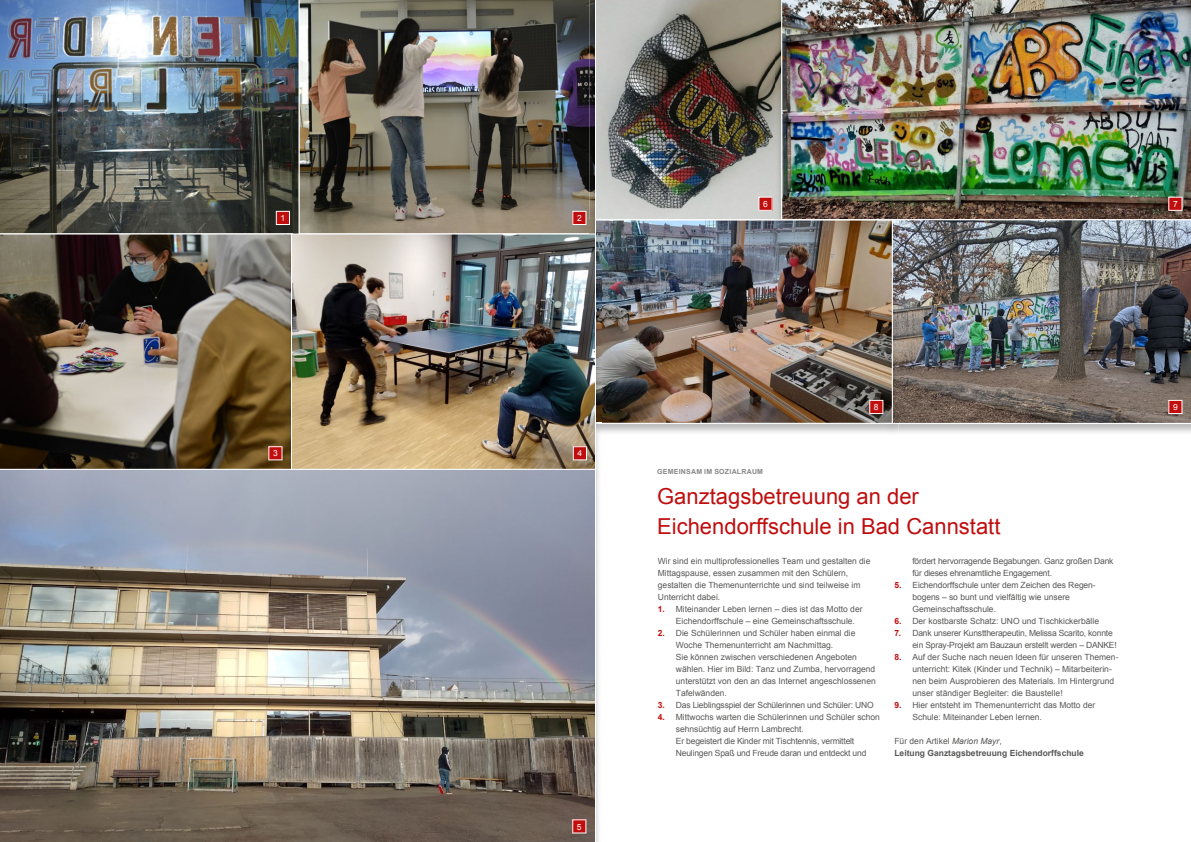
<style>
.page{position:relative;width:1191px;height:842px;background:#fff}
.page>*{position:absolute;margin:0;border:0;box-sizing:border-box;transform-origin:0 0}
.t1{font:22px/30px "Arial";color:#c00d0e}
.t2{font:8.5px/12px "Arial";color:#575756}
.t3{font:8.5px/12px "Arial";letter-spacing:-.02em;color:#575756}
.t4{font:700 8.5px/12px "Arial";color:#575756}
.t5{font:8.5px "Arial";color:#fff}
.t6{font:700 7px "Arial";letter-spacing:.035em;color:#878787}
.s1{font-weight:700;color:#c00d0e}
.s2{font-weight:400}
.s3{font-weight:400;font-style:italic}
</style>
<div class="page">
<img style="left:0;top:0;width:298px;height:234px">
<img style="left:298px;top:0;width:291px;height:234px">
<img style="left:589px;top:0;width:6px;height:211px">
<img style="left:596px;top:0;width:185px;height:219px">
<img style="left:781px;top:0;width:410px;height:219px">
<img style="left:898px;top:219px;width:293px;height:204px">
<svg style="left:886px;top:424px;width:12px;height:10px"></svg>
<img style="left:595px;top:219px;width:298px;height:204px">
<img style="left:0;top:233px;width:292px;height:236px">
<img style="left:596px;top:234px;width:5px;height:189px">
<svg style="left:596px;top:423px;width:5px;height:12px"></svg>
<img style="left:291px;top:234px;width:305px;height:235px">
<img style="left:0;top:469px;width:595px;height:373px">
<svg style="left:276px;top:211px;width:14px;height:14px"></svg>
<svg style="left:572px;top:211px;width:23px;height:23px"></svg>
<svg style="left:758px;top:197px;width:14px;height:14px"></svg>
<svg style="left:1168px;top:197px;width:14px;height:14px"></svg>
<svg style="left:1168px;top:400px;width:14px;height:14px"></svg>
<svg style="left:869px;top:400px;width:14px;height:14px"></svg>
<svg style="left:268px;top:446px;width:14px;height:14px"></svg>
<svg style="left:573px;top:446px;width:14px;height:14px"></svg>
<svg style="left:572px;top:819px;width:14px;height:14px"></svg>
<p class="t5" style="left:280px;top:212px;width:6px">1</p>
<p class="t5" style="left:577px;top:212px;width:6px">2</p>
<p class="t5" style="left:273px;top:448px;width:6px">3</p>
<p class="t5" style="left:577px;top:448px;width:6px">4</p>
<p class="t5" style="left:577px;top:821px;width:6px">5</p>
<p class="t5" style="left:763px;top:198px;width:6px">6</p>
<p class="t5" style="left:1173px;top:198px;width:6px">7</p>
<p class="t5" style="left:874px;top:401px;width:6px">8</p>
<p class="t5" style="left:1173px;top:401px;width:6px">9</p>
<p class="t6" style="left:657px;top:467px;width:107px">GEMEINSAM IM SOZIALRAUM</p>
<h1 class="t1" style="left:657px;top:482px;width:345px">Ganztagsbetreuung an der<br>Eichendorffschule in Bad Cannstatt</h1>
<p class="t2" style="left:658px;top:555px;width:214px">Wir sind ein multiprofessionelles Team und gestalten die Mittagspause, essen zusammen mit den Schülern, gestalten die Themenunterrichte und sind teilweise im Unterricht dabei.</p>
<p class="t2" style="left:676px;top:603px;width:188px;text-indent:-18px"><span class="s1">1.</span> Miteinander Leben lernen – dies ist das Motto der<br>Eichendorffschule – eine Gemeinschaftsschule.</p>
<p class="t2" style="left:676px;top:627px;width:201px;text-indent:-18px"><span class="s1">2.</span> Die Schülerinnen und Schüler haben einmal die Woche Themenunterricht am Nachmittag.<br>Sie können zwischen verschiedenen Angeboten wählen. Hier im Bild: Tanz und Zumba, hervorragend unterstützt von den an das Internet angeschlossenen Tafelwänden.</p>
<p class="t3" style="left:658px;top:699px;width:217px"><span class="s1">3.</span> Das Lieblingsspiel der Schülerinnen und Schüler: UNO</p>
<p class="t3" style="left:676px;top:711px;width:206px;text-indent:-18px"><span class="s1">4.</span> Mittwochs warten die Schülerinnen und Schüler schon sehnsüchtig auf Herrn Lambrecht.<br>Er begeistert die Kinder mit Tischtennis, vermittelt Neulingen Spaß und Freude daran und entdeckt und</p>
<p class="t3" style="left:912px;top:555px;width:202px">fördert hervorragende Begabungen. Ganz großen Dank für dieses ehrenamtliche Engagement.</p>
<p class="t2" style="left:912px;top:579px;width:185px;text-indent:-18px"><span class="s1">5.</span> Eichendorffschule unter dem Zeichen des Regen&shy;bogens – so bunt und vielfältig wie unsere<br>Gemeinschaftsschule.</p>
<p class="t2" style="left:894px;top:615px;width:206px"><span class="s1">6.</span> Der kostbarste Schatz: UNO und Tischkickerbälle</p>
<p class="t3" style="left:912px;top:627px;width:206px;text-indent:-18px"><span class="s1">7.</span> Dank unserer Kunsttherapeutin, Melissa Scarito, konnte ein Spray-Projekt am Bauzaun erstellt werden – DANKE!</p>
<p class="t2" style="left:912px;top:651px;width:208px;text-indent:-18px"><span class="s1">8.</span> Auf der Suche nach neuen Ideen für unseren Themen&shy;unterricht: Kitek (Kinder und Technik) – Mitarbeiterin&shy;nen beim Ausprobieren des Materials. Im Hintergrund unser ständiger Begleiter: die Baustelle!</p>
<p class="t2" style="left:912px;top:699px;width:184px;text-indent:-18px"><span class="s1">9.</span> Hier entsteht im Themenunterricht das Motto der<br>Schule: Miteinander Leben lernen.</p>
<p class="t4" style="left:894px;top:735px;width:191px"><span class="s2">Für den Artikel</span> <span class="s3">Marion Mayr</span><span class="s2">,<br></span>Leitung Ganztagsbetreuung Eichendorffschule</p>
</div>
